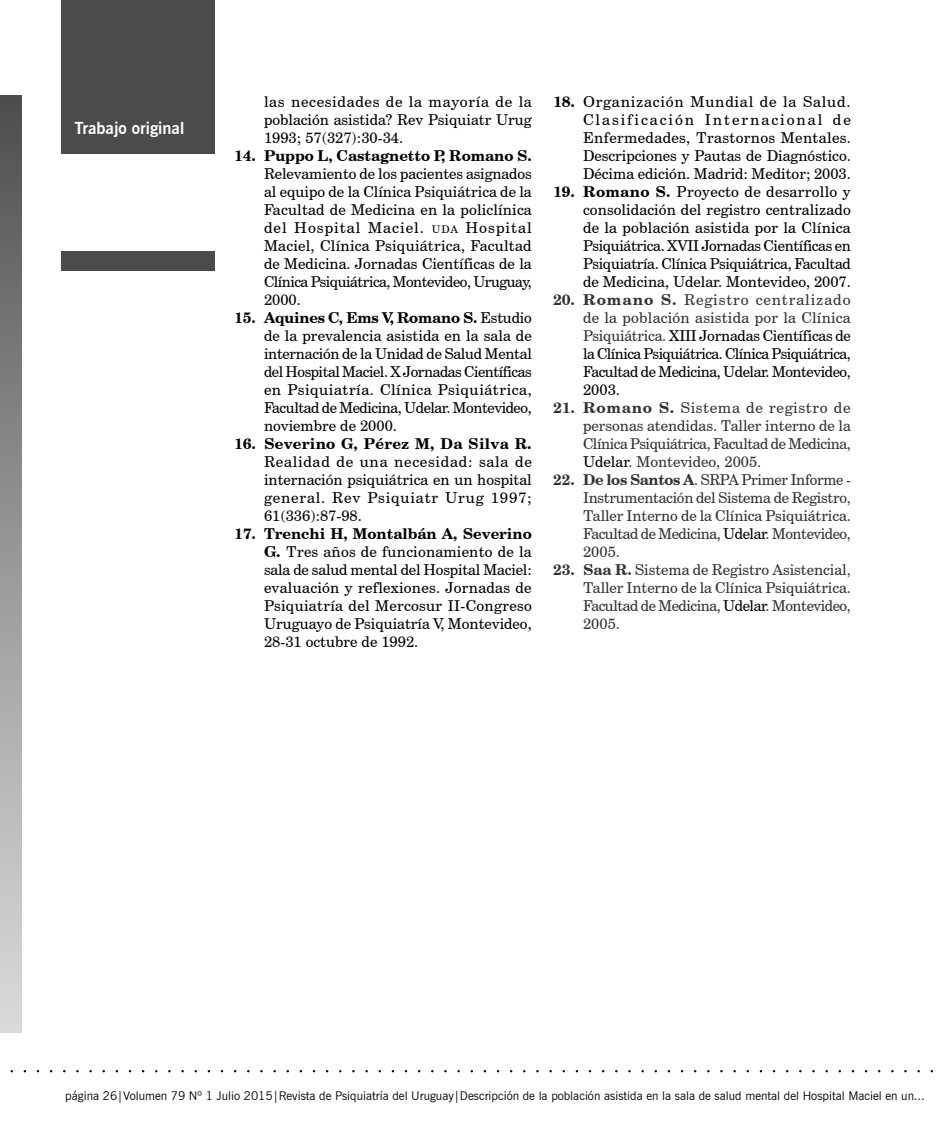
<style>
.page{position:relative;width:936px;height:1132px;background:#fff}
.page>*{position:absolute;margin:0;border:0;box-sizing:border-box;transform-origin:0 0}
.t1{font:700 16.5px "News Gothic BT";color:#fff}
.t2{font:15px/18px "Century Schoolbook BT";color:#000;text-align:justify}
.t3{font:15px/18px "Century Schoolbook BT";letter-spacing:-.025em;color:#333;text-align:justify}
.t4{font:700 15px "Century Schoolbook BT";color:#000}
.t5{font:12px "News Gothic BT";color:#000}
.s1{font-size:10.5px}
.s2{font-weight:700}
.s3{font-weight:700;color:#333}
.s4{color:#333}
.s5{color:#000}
</style>
<div class="page">
<div style="left:62px;top:0;width:153px;height:154px;background:#4b4b4d"></div>
<div style="left:62px;top:251px;width:153px;height:20px;background:#4b4b4d"></div>
<div style="left:0;top:95px;width:21px;height:936px;background:linear-gradient(to bottom,#505053,#dcddde)"></div>
<p class="t1" style="left:74px;top:118px;width:111px">Trabajo original</p>
<p class="t2" style="left:264px;top:92px;width:269px">las necesidades de la mayoría de la población asistida? Rev Psiquiatr Urug 1993; 57(327):30-34.</p>
<p class="t4" style="left:234px;top:146px;width:299px">14. Puppo L, Castagnetto P, Romano S.</p>
<p class="t2" style="left:264px;top:164px;width:269px">Relevamiento de los pacientes asignados al equipo de la Clínica Psiquiátrica de la Facultad de Medicina en la policlínica del Hospital Maciel. <span class="s1">uda</span> Hospital Maciel, Clínica Psiquiátrica, Facultad de Medicina. Jornadas Científicas de la Clínica Psiquiátrica, Montevideo, Uruguay, 2000.</p>
<p class="t2" style="left:264px;top:308px;width:269px;text-indent:-30px"><span class="s2">15. Aquines C, Ems V, Romano S.</span> Estudio de la prevalencia asistida en la sala de internación de la Unidad de Salud Mental del Hospital Maciel. X Jornadas Científicas en Psiquiatría. Clínica Psiquiátrica, Facultad de Medicina, Udelar. Montevideo, noviembre de 2000.</p>
<p class="t4" style="left:234px;top:434px;width:299px">16. Severino G, Pérez M, Da Silva R.</p>
<p class="t2" style="left:264px;top:452px;width:269px">Realidad de una necesidad: sala de internación psiquiátrica en un hospital general. Rev Psiquiatr Urug 1997; 61(336):87-98.</p>
<p class="t2" style="left:264px;top:524px;width:269px;text-indent:-30px"><span class="s2">17. Trenchi H, Montalbán A, Severino G.</span> Tres años de funcionamiento de la sala de salud mental del Hospital Maciel: evaluación y reflexiones. Jornadas de Psiquiatría del Mercosur II-Congreso Uruguayo de Psiquiatría V, Montevideo, 28-31 octubre de 1992.</p>
<p class="t2" style="left:583px;top:92px;width:269px;text-indent:-30px"><span class="s2">18.</span> Organización Mundial de la Salud.<br>Clasificación Internacional de Enfermedades, Trastornos Mentales.<br>Descripciones y Pautas de Diagnóstico.<br>Décima edición. Madrid: Meditor; 2003.</p>
<p class="t2" style="left:583px;top:182px;width:269px;text-indent:-30px"><span class="s2">19. Romano S.</span> Proyecto de desarrollo y consolidación del registro centralizado de la población asistida por la Clínica Psiquiátrica. XVII Jornadas Científicas en Psiquiatría. Clínica Psiquiátrica, Facultad de Medicina, Udelar. Montevideo, 2007.</p>
<p class="t2" style="left:583px;top:290px;width:269px;text-indent:-30px"><span class="s3">20. Romano S.</span> <span class="s4">Registro centralizado de la población asistida por la Clínica Psiquiátrica.</span> XIII Jornadas Científicas de la Clínica Psiquiátrica. Clínica Psiquiátrica, Facultad de Medicina, Udelar. Montevideo, 2003.</p>
<p class="t3" style="left:583px;top:398px;width:269px;text-indent:-30px"><span class="s2">21. Romano S.</span> Sistema de registro de personas atendidas. Taller interno de la Clínica Psiquiátrica, Facultad de Medicina, <span class="s5">Udelar</span>. Montevideo, 2005.</p>
<p class="t3" style="left:583px;top:470px;width:269px;text-indent:-30px"><span class="s2">22. De los Santos A</span>. SRPA Primer Informe - Instrumentación del Sistema de Registro, Taller Interno de la Clínica Psiquiátrica.<br>Facultad de Medicina, <span class="s5">Udelar</span>. Montevideo, 2005.</p>
<p class="t3" style="left:583px;top:560px;width:269px;text-indent:-30px"><span class="s2">23. Saa R.</span> Sistema de Registro Asistencial, Taller Interno de la Clínica Psiquiátrica.<br>Facultad de Medicina, <span class="s5">Udelar</span>. Montevideo, 2005.</p>
<p class="t5" style="left:65px;top:1087px;width:860px">página 26|Volumen 79 Nº 1 Julio 2015|Revista de Psiquiatría del Uruguay|Descripción de la población asistida en la sala de salud mental del Hospital Maciel en un...</p>
</div>
